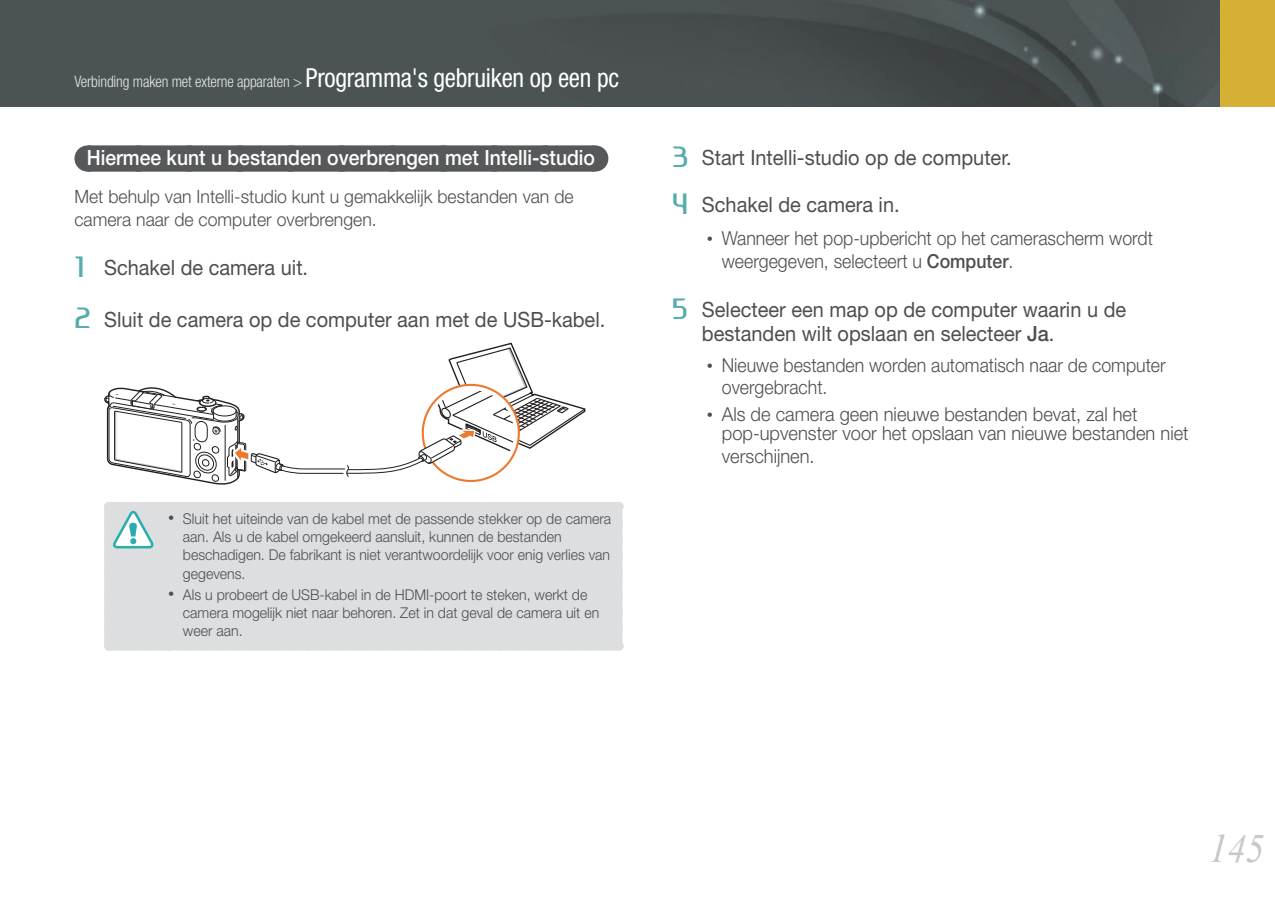
<style>
.page{position:relative;width:1275px;height:903px;background:#fff}
.page>*{position:absolute;margin:0;border:0;box-sizing:border-box;transform-origin:0 0}
.t1{font:italic 40.25px "Times New Roman";color:#c6c8ca;scale:.95 1}
.t2{font:21px/24.5px "Helvetica Neue";color:#4d4e4f;scale:.95 1}
.t3{font:500 21px "Helvetica Neue";color:#fff;scale:.92 1}
.t4{font:300 19.25px/22.8px "Helvetica Neue";color:#4d4e4f;scale:.92 1}
.t5{font:300 19.25px/19.2px "Helvetica Neue";color:#4d4e4f;scale:.95 1}
.t6{font:300 18.38px/22.8px "Helvetica Neue";color:#4d4e4f;scale:.96 1}
.t7{font:300 condensed 15.75px "Helvetica Neue";letter-spacing:-.01em;color:#e6e7e9;scale:.96 1}
.t8{font:300 14.88px/18.4px "Helvetica Neue";color:#4d4e4f;scale:.95 1}
.s1{font-weight:400;font-size:26.25px;color:#fff}
.s2{font-family:"Ageonebold";font-size:26.25px;color:#57adae}
.s3{font-family:"Arial";font-weight:400;font-size:17.5px}
.s4{font-weight:500}
</style>
<div class="page">
<img style="left:0;top:0;width:1220px;height:107px">
<div style="left:1220px;top:0;width:55px;height:107px;background:#d6b035"></div>
<div style="left:88px;top:145px;width:506px;height:27px;background:#56585a"></div>
<svg style="left:138px;top:145px;width:431px;height:27px"></svg>
<svg style="left:594px;top:145px;width:1px;height:27px"></svg>
<svg style="left:104px;top:343px;width:482px;height:142px"></svg>
<div style="left:113px;top:511px;width:501px;height:131px;background:#dddedf"></div>
<div style="left:109px;top:502px;width:59px;height:9px;background:#dddedf"></div>
<div style="left:104px;top:506px;width:9px;height:140px;background:#dddedf"></div>
<div style="left:168px;top:502px;width:450px;height:9px;background:#dddedf"></div>
<div style="left:614px;top:506px;width:9px;height:140px;background:#dddedf"></div>
<div style="left:109px;top:642px;width:59px;height:8px;background:#dddedf"></div>
<div style="left:168px;top:642px;width:450px;height:8px;background:#dddedf"></div>
<div style="left:185px;top:502px;width:438px;height:127px;background:#dddedf"></div>
<svg style="left:104px;top:502px;width:54px;height:127px"></svg>
<p class="t7" style="left:74px;top:76px;width:569px">Verbinding maken met externe apparaten &gt; <span class="s1">Programma's gebruiken op een pc</span></p>
<h2 class="t3" style="left:87px;top:150px;width:554px">Hiermee kunt u bestanden overbrengen met Intelli-studio</h2>
<p class="t6" style="left:74px;top:187px;width:521px">Met behulp van Intelli-studio kunt u gemakkelijk bestanden van de camera naar de computer overbrengen.</p>
<h2 class="t2" style="left:74px;top:257px;width:248px"><span class="s2">1</span> Schakel de camera uit.</h2>
<h2 class="t2" style="left:74px;top:309px;width:560px"><span class="s2">2</span> Sluit de camera op de computer aan met de USB-kabel.</h2>
<p class="t8" style="left:183px;top:510px;width:452px;text-indent:-15px"><span class="s3">•</span> Sluit het uiteinde van de kabel met de passende stekker op de camera aan. Als u de kabel omgekeerd aansluit, kunnen de bestanden beschadigen. De fabrikant is niet verantwoordelijk voor enig verlies van gegevens.</p>
<p class="t8" style="left:183px;top:586px;width:440px;text-indent:-15px"><span class="s3">•</span> Als u probeert de USB-kabel in de HDMI-poort te steken, werkt de camera mogelijk niet naar behoren. Zet in dat geval de camera uit en weer aan.</p>
<h2 class="t2" style="left:672px;top:148px;width:359px"><span class="s2">3</span> Start Intelli-studio op de computer.</h2>
<h2 class="t2" style="left:672px;top:194px;width:241px"><span class="s2">4</span> Schakel de camera in.</h2>
<p class="t4" style="left:722px;top:228px;width:470px;text-indent:-15px"><span class="s3">•</span> Wanneer het pop-upbericht op het camerascherm wordt weergegeven, selecteert u <span class="s4">Computer</span>.</p>
<h2 class="t2" style="left:702px;top:299px;width:448px;text-indent:-30px"><span class="s2">5</span> Selecteer een map op de computer waarin u de bestanden wilt opslaan en selecteer <span class="s4">Ja</span>.</h2>
<p class="t4" style="left:722px;top:355px;width:484px;text-indent:-15px"><span class="s3">•</span> Nieuwe bestanden worden automatisch naar de computer overgebracht.</p>
<p class="t5" style="left:722px;top:406px;width:493px;text-indent:-15px"><span class="s3">•</span> Als de camera geen nieuwe bestanden bevat, zal het pop-upvenster voor het opslaan van nieuwe bestanden niet</p>
<p class="t5" style="left:722px;top:448px;width:99px">verschijnen.</p>
<h1 class="t1" style="left:1209px;top:826px;width:60px">145</h1>
</div>
